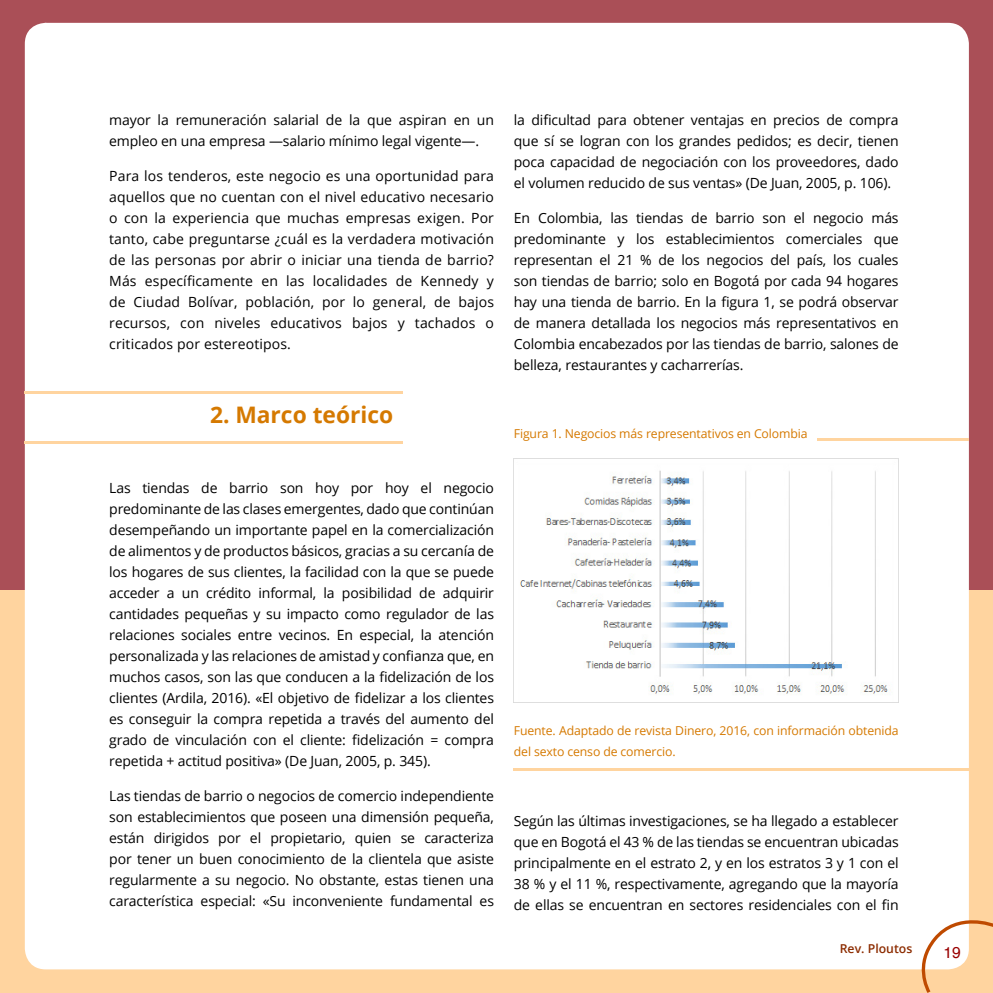
<style>
.page{position:relative;width:993px;height:993px;background:#fff}
.page>*{position:absolute;margin:0;border:0;box-sizing:border-box;transform-origin:0 0}
.t1{font:700 22.75px "Open Sans";color:#d57900}
.t2{font:15.75px "Helvetica";color:#990100}
.t3{font:14px/21px "Open Sans";letter-spacing:-.01em;color:#000;text-align:justify}
.t4{font:12.25px/21px "Open Sans";letter-spacing:-.01em;color:#d57900}
.t5{font:600 12.25px "Open Sans";color:#8c2c01}
</style>
<div class="page">
<div style="left:0;top:0;width:992px;height:991px;background:#aa4f57"></div>
<div style="left:0;top:590px;width:992px;height:402px;background:#ffd49f"></div>
<div style="left:27px;top:25px;width:939px;height:942px;background:#fff;border-radius:19px"></div>
<div style="left:25px;top:23px;width:943px;height:946px;border:4px solid #fff;border-radius:19px"></div>
<svg style="left:909px;top:910px;width:83px;height:82px"></svg>
<img style="left:513px;top:458px;width:385px;height:244px">
<hr style="left:24px;top:441px;width:378px;height:2px;background:#ffd49f">
<hr style="left:24px;top:391px;width:378px;height:2px;background:#ffd49f">
<hr style="left:817px;top:437px;width:151px;height:3px;background:#ffd49f">
<hr style="left:513px;top:767px;width:455px;height:3px;background:#ffd49f">
<p class="t3" style="left:109px;top:109px;width:386px">mayor la remuneración salarial de la que aspiran en un empleo en una empresa —salario mínimo legal vigente—.</p>
<p class="t3" style="left:109px;top:165px;width:386px">Para los tenderos, este negocio es una oportunidad para aquellos que no cuentan con el nivel educativo necesario o con la experiencia que muchas empresas exigen. Por tanto, cabe preguntarse ¿cuál es la verdadera motivación de las personas por abrir o iniciar una tienda de barrio?<br>Más específicamente en las localidades de Kennedy y de Ciudad Bolívar, población, por lo general, de bajos recursos, con niveles educativos bajos y tachados o criticados por estereotipos.</p>
<h1 class="t1" style="left:210px;top:398px;width:185px">2. Marco teórico</h1>
<p class="t3" style="left:109px;top:476px;width:386px">Las tiendas de barrio son hoy por hoy el negocio predominante de las clases emergentes, dado que continúan desempeñando un importante papel en la comercialización de alimentos y de productos básicos, gracias a su cercanía de los hogares de sus clientes, la facilidad con la que se puede acceder a un crédito informal, la posibilidad de adquirir cantidades pequeñas y su impacto como regulador de las relaciones sociales entre vecinos. En especial, la atención personalizada y las relaciones de amistad y confianza que, en muchos casos, son las que conducen a la fidelización de los clientes (Ardila, 2016). «El objetivo de fidelizar a los clientes es conseguir la compra repetida a través del aumento del grado de vinculación con el cliente: fidelización = compra repetida + actitud positiva» (De Juan, 2005, p. 345).</p>
<p class="t3" style="left:109px;top:784px;width:386px">Las tiendas de barrio o negocios de comercio independiente son establecimientos que poseen una dimensión pequeña, están dirigidos por el propietario, quien se caracteriza por tener un buen conocimiento de la clientela que asiste regularmente a su negocio. No obstante, estas tienen una característica especial: «Su inconveniente fundamental es</p>
<p class="t3" style="left:513px;top:109px;width:386px">la dificultad para obtener ventajas en precios de compra que sí se logran con los grandes pedidos; es decir, tienen poca capacidad de negociación con los proveedores, dado el volumen reducido de sus ventas» (De Juan, 2005, p. 106).</p>
<p class="t3" style="left:513px;top:207px;width:386px">En Colombia, las tiendas de barrio son el negocio más predominante y los establecimientos comerciales que representan el 21 % de los negocios del país, los cuales son tiendas de barrio; solo en Bogotá por cada 94 hogares hay una tienda de barrio. En la figura 1, se podrá observar de manera detallada los negocios más representativos en Colombia encabezados por las tiendas de barrio, salones de belleza, restaurantes y cacharrerías.</p>
<p class="t4" style="left:513px;top:422px;width:295px">Figura 1. Negocios más representativos en Colombia</p>
<p class="t4" style="left:513px;top:719px;width:386px">Fuente. Adaptado de revista Dinero, 2016, con información obtenida del sexto censo de comercio.</p>
<p class="t3" style="left:513px;top:809px;width:386px">Según las últimas investigaciones, se ha llegado a establecer que en Bogotá el 43 % de las tiendas se encuentran ubicadas principalmente en el estrato 2, y en los estratos 3 y 1 con el 38 % y el 11 %, respectivamente, agregando que la mayoría de ellas se encuentran en sectores residenciales con el fin</p>
<p class="t5" style="left:839px;top:940px;width:74px">Rev. Ploutos</p>
<p class="t2" style="left:943px;top:940px;width:19px">19</p>
</div>
